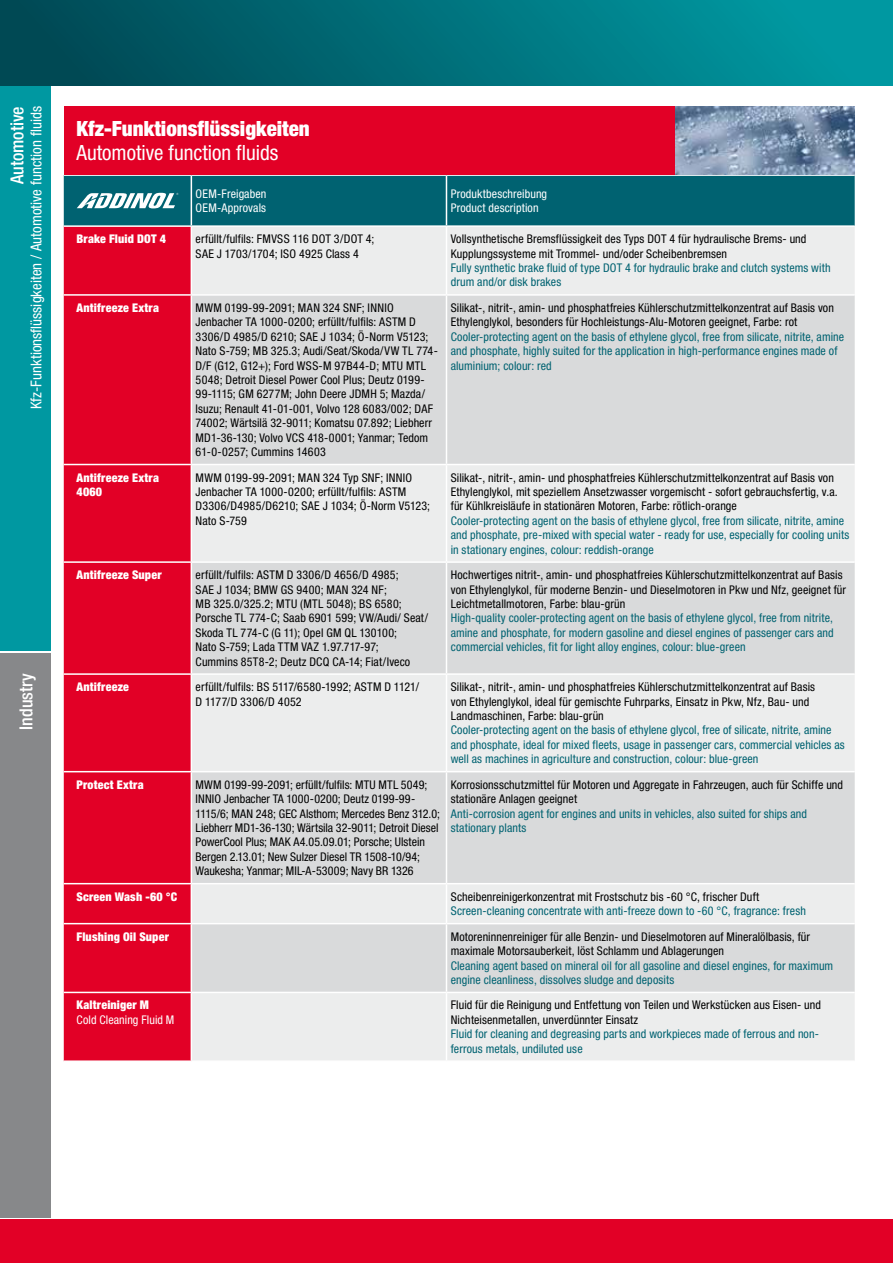
<style>
.page{position:relative;width:893px;height:1263px;background:#fff}
.page>*{position:absolute;margin:0;border:0;box-sizing:border-box;transform-origin:0 0}
.t1{font:900 condensed 21px "Helvetica Neue LT Pro";color:#fff}
.t2{font:condensed 21px "Helvetica Neue LT Pro";color:#fff}
.t3{font:500 condensed 18px "Helvetica Neue LT Pro";color:#fff}
.t4{font:condensed 15px "Helvetica Neue LT Pro";color:#fff}
.t5{font:condensed 12px/14.4px "Helvetica Neue LT Pro";letter-spacing:.01em;color:#000}
.t6{font:condensed 12px/14.4px "Helvetica Neue LT Pro";letter-spacing:.01em;color:#006271}
.t7{font:900 condensed 12px/14.4px "Helvetica Neue LT Pro";letter-spacing:.015em;color:#fff}
.t8{font:condensed 12px/14.4px "Helvetica Neue LT Pro";letter-spacing:.01em;color:#fff}
</style>
<div class="page">
<div style="left:0;top:0;width:893px;height:85px;background:linear-gradient(to right,#004551,#009ea6)"></div>
<div style="left:0;top:1219px;width:893px;height:44px;background:#e20026"></div>
<div style="left:64px;top:227px;width:127px;height:833px;background:#e20026"></div>
<div style="left:192px;top:227px;width:663px;height:833px;background:#eceded"></div>
<svg style="left:192px;top:296px;width:663px;height:696px;background:#dfe0e1"></svg>
<hr style="left:64px;top:771px;width:127px;height:1px;background:#fff">
<hr style="left:191px;top:771px;width:255px;height:1px;background:#fff">
<hr style="left:446px;top:227px;width:1px;height:67px;background:#fff">
<hr style="left:446px;top:771px;width:409px;height:1px;background:#fff">
<hr style="left:64px;top:464px;width:127px;height:1px;background:#fff">
<hr style="left:191px;top:464px;width:255px;height:1px;background:#fff">
<hr style="left:446px;top:464px;width:409px;height:1px;background:#fff">
<hr style="left:446px;top:465px;width:1px;height:96px;background:#fff">
<hr style="left:446px;top:563px;width:1px;height:110px;background:#fff">
<hr style="left:446px;top:675px;width:1px;height:96px;background:#fff">
<hr style="left:446px;top:772px;width:1px;height:111px;background:#fff">
<hr style="left:64px;top:294px;width:127px;height:2px;background:#fff">
<hr style="left:191px;top:294px;width:255px;height:2px;background:#fff">
<hr style="left:446px;top:294px;width:409px;height:2px;background:#fff">
<hr style="left:446px;top:296px;width:1px;height:168px;background:#fff">
<hr style="left:64px;top:561px;width:127px;height:2px;background:#fff">
<hr style="left:191px;top:561px;width:255px;height:2px;background:#fff">
<hr style="left:446px;top:561px;width:409px;height:2px;background:#fff">
<hr style="left:64px;top:673px;width:127px;height:2px;background:#fff">
<hr style="left:191px;top:673px;width:255px;height:2px;background:#fff">
<hr style="left:446px;top:673px;width:409px;height:2px;background:#fff">
<hr style="left:64px;top:883px;width:127px;height:1px;background:#fff">
<hr style="left:191px;top:883px;width:255px;height:1px;background:#fff">
<hr style="left:446px;top:883px;width:409px;height:1px;background:#fff">
<hr style="left:446px;top:884px;width:1px;height:39px;background:#fff">
<hr style="left:64px;top:923px;width:127px;height:1px;background:#fff">
<hr style="left:191px;top:923px;width:255px;height:1px;background:#fff">
<hr style="left:446px;top:923px;width:409px;height:1px;background:#fff">
<hr style="left:446px;top:924px;width:1px;height:68px;background:#fff">
<hr style="left:64px;top:992px;width:127px;height:1px;background:#fff">
<hr style="left:191px;top:992px;width:255px;height:1px;background:#fff">
<hr style="left:446px;top:992px;width:409px;height:1px;background:#fff">
<hr style="left:446px;top:993px;width:1px;height:67px;background:#fff">
<div style="left:64px;top:106px;width:791px;height:68px;background:#e20026"></div>
<img style="left:676px;top:106px;width:179px;height:68px">
<svg style="left:64px;top:175px;width:791px;height:51px;background:#0e6a78"></svg>
<div style="left:0;top:653px;width:50px;height:565px;background:#87888a"></div>
<div style="left:0;top:86px;width:50px;height:565px;background:#0098a1"></div>
<h2 class="t3" style="left:6px;top:184px;width:79px;rotate:-90deg">Automotive</h2>
<p class="t4" style="left:27px;top:409px;width:304px;rotate:-90deg">Kfz-Funktionsflüssigkeiten / Automotive function fluids</p>
<h2 class="t3" style="left:16px;top:730px;width:58px;rotate:-90deg">Industry</h2>
<h1 class="t1" style="left:77px;top:116px;width:235px">Kfz-Funktionsflüssigkeiten</h1>
<h1 class="t2" style="left:77px;top:140px;width:203px">Automotive function fluids</h1>
<p class="t8" style="left:196px;top:186px;width:72px">OEM-Freigaben<br>OEM-Approvals</p>
<p class="t8" style="left:451px;top:186px;width:98px">Produktbeschreibung<br>Product description</p>
<p class="t7" style="left:77px;top:232px;width:91px">Brake Fluid DOT 4</p>
<p class="t5" style="left:196px;top:232px;width:180px">erfüllt/fulfils: FMVSS 116 DOT 3/DOT 4;<br>SAE J 1703/1704; ISO 4925 Class 4</p>
<p class="t5" style="left:451px;top:232px;width:357px">Vollsynthetische Bremsflüssigkeit des Typs DOT 4 für hydraulische Brems- und<br>Kupplungssysteme mit Trommel- und/oder Scheibenbremsen</p>
<p class="t6" style="left:451px;top:260px;width:381px">Fully synthetic brake fluid of type DOT 4 for hydraulic brake and clutch systems with drum and/or disk brakes</p>
<p class="t7" style="left:77px;top:300px;width:84px">Antifreeze Extra</p>
<p class="t5" style="left:196px;top:300px;width:244px">MWM 0199-99-2091; MAN 324 SNF; INNIO Jenbacher TA 1000-0200; erfüllt/fulfils: ASTM D 3306/D 4985/D 6210; SAE J 1034; Ö-Norm V5123; Nato S-759; MB 325.3; Audi/Seat/Skoda/VW TL 774- D/F (G12, G12+); Ford WSS-M 97B44-D; MTU MTL 5048; Detroit Diesel Power Cool Plus; Deutz 0199- 99-1115; GM 6277M; John Deere JDMH 5; Mazda/ Isuzu; Renault 41-01-001, Volvo 128 6083/002; DAF 74002; Wärtsilä 32-9011; Komatsu 07.892; Liebherr MD1-36-130; Volvo VCS 418-0001; Yanmar; Tedom 61-0-0257; Cummins 14603</p>
<p class="t5" style="left:451px;top:300px;width:385px">Silikat-, nitrit-, amin- und phosphatfreies Kühlerschutzmittelkonzentrat auf Basis von<br>Ethylenglykol, besonders für Hochleistungs-Alu-Motoren geeignet, Farbe: rot</p>
<p class="t6" style="left:451px;top:329px;width:395px">Cooler-protecting agent on the basis of ethylene glycol, free from silicate, nitrite, amine and phosphate, highly suited for the application in high-performance engines made of aluminium; colour: red</p>
<p class="t7" style="left:77px;top:470px;width:84px">Antifreeze Extra<br>4060</p>
<p class="t5" style="left:196px;top:470px;width:236px">MWM 0199-99-2091; MAN 324 Typ SNF; INNIO Jenbacher TA 1000-0200; erfüllt/fulfils: ASTM D3306/D4985/D6210; SAE J 1034; Ö-Norm V5123; Nato S-759</p>
<p class="t5" style="left:451px;top:470px;width:389px">Silikat-, nitrit-, amin- und phosphatfreies Kühlerschutzmittelkonzentrat auf Basis von<br>Ethylenglykol, mit speziellem Ansetzwasser vorgemischt - sofort gebrauchsfertig, v.a. für Kühlkreisläufe in stationären Motoren, Farbe: rötlich-orange</p>
<p class="t6" style="left:451px;top:513px;width:400px">Cooler-protecting agent on the basis of ethylene glycol, free from silicate, nitrite, amine and phosphate, pre-mixed with special water - ready for use, especially for cooling units in stationary engines, colour: reddish-orange</p>
<p class="t7" style="left:77px;top:568px;width:87px">Antifreeze Super</p>
<p class="t5" style="left:196px;top:568px;width:234px">erfüllt/fulfils: ASTM D 3306/D 4656/D 4985;<br>SAE J 1034; BMW GS 9400; MAN 324 NF;<br>MB 325.0/325.2; MTU (MTL 5048); BS 6580; Porsche TL 774-C; Saab 6901 599; VW/Audi/ Seat/ Skoda TL 774-C (G 11); Opel GM QL 130100;<br>Nato S-759; Lada TTM VAZ 1.97.717-97;<br>Cummins 85T8-2; Deutz DCQ CA-14; Fiat/Iveco</p>
<p class="t5" style="left:451px;top:568px;width:397px">Hochwertiges nitrit-, amin- und phosphatfreies Kühlerschutzmittelkonzentrat auf Basis von Ethylenglykol, für moderne Benzin- und Dieselmotoren in Pkw und Nfz, geeignet für<br>Leichtmetallmotoren, Farbe: blau-grün</p>
<p class="t6" style="left:451px;top:611px;width:384px;text-align:justify">High-quality cooler-protecting agent on the basis of ethylene glycol, free from nitrite, amine and phosphate, for modern gasoline and diesel engines of passenger cars and commercial vehicles, fit for light alloy engines, colour: blue-green</p>
<p class="t7" style="left:77px;top:680px;width:54px">Antifreeze</p>
<p class="t5" style="left:196px;top:679px;width:225px">erfüllt/fulfils: BS 5117/6580-1992; ASTM D 1121/<br>D 1177/D 3306/D 4052</p>
<p class="t5" style="left:451px;top:679px;width:366px">Silikat-, nitrit-, amin- und phosphatfreies Kühlerschutzmittelkonzentrat auf Basis von Ethylenglykol, ideal für gemischte Fuhrparks, Einsatz in Pkw, Nfz, Bau- und<br>Landmaschinen, Farbe: blau-grün</p>
<p class="t6" style="left:451px;top:723px;width:396px">Cooler-protecting agent on the basis of ethylene glycol, free of silicate, nitrite, amine and phosphate, ideal for mixed fleets, usage in passenger cars, commercial vehicles as well as machines in agriculture and construction, colour: blue-green</p>
<p class="t7" style="left:77px;top:777px;width:69px">Protect Extra</p>
<p class="t5" style="left:196px;top:777px;width:246px">MWM 0199-99-2091; erfüllt/fulfils: MTU MTL 5049; INNIO Jenbacher TA 1000-0200; Deutz 0199-99- 1115/6; MAN 248; GEC Alsthom; Mercedes Benz 312.0; Liebherr MD1-36-130; Wärtsila 32-9011; Detroit Diesel PowerCool Plus; MAK A4.05.09.01; Porsche; Ulstein Bergen 2.13.01; New Sulzer Diesel TR 1508-10/94; Waukesha; Yanmar; MIL-A-53009; Navy BR 1326</p>
<p class="t5" style="left:451px;top:777px;width:394px">Korrosionsschutzmittel für Motoren und Aggregate in Fahrzeugen, auch für Schiffe und stationäre Anlagen geeignet</p>
<p class="t6" style="left:451px;top:806px;width:358px">Anti-corrosion agent for engines and units in vehicles, also suited for ships and stationary plants</p>
<p class="t7" style="left:77px;top:889px;width:102px">Screen Wash -60 °C</p>
<p class="t5" style="left:451px;top:889px;width:310px">Scheibenreinigerkonzentrat mit Frostschutz bis -60 °C, frischer Duft</p>
<p class="t6" style="left:451px;top:903px;width:357px">Screen-cleaning concentrate with anti-freeze down to -60 °C, fragrance: fresh</p>
<p class="t7" style="left:77px;top:929px;width:94px">Flushing Oil Super</p>
<p class="t5" style="left:451px;top:929px;width:361px">Motoreninnenreiniger für alle Benzin- und Dieselmotoren auf Mineralölbasis, für maximale Motorsauberkeit, löst Schlamm und Ablagerungen</p>
<p class="t6" style="left:451px;top:958px;width:384px">Cleaning agent based on mineral oil for all gasoline and diesel engines, for maximum engine cleanliness, dissolves sludge and deposits</p>
<p class="t7" style="left:77px;top:998px;width:74px">Kaltreiniger M</p>
<p class="t8" style="left:77px;top:1012px;width:99px">Cold Cleaning Fluid M</p>
<p class="t5" style="left:451px;top:998px;width:372px">Fluid für die Reinigung und Entfettung von Teilen und Werkstücken aus Eisen- und<br>Nichteisenmetallen, unverdünnter Einsatz</p>
<p class="t6" style="left:451px;top:1027px;width:370px">Fluid for cleaning and degreasing parts and workpieces made of ferrous and non&shy;ferrous metals, undiluted use</p>
</div>
